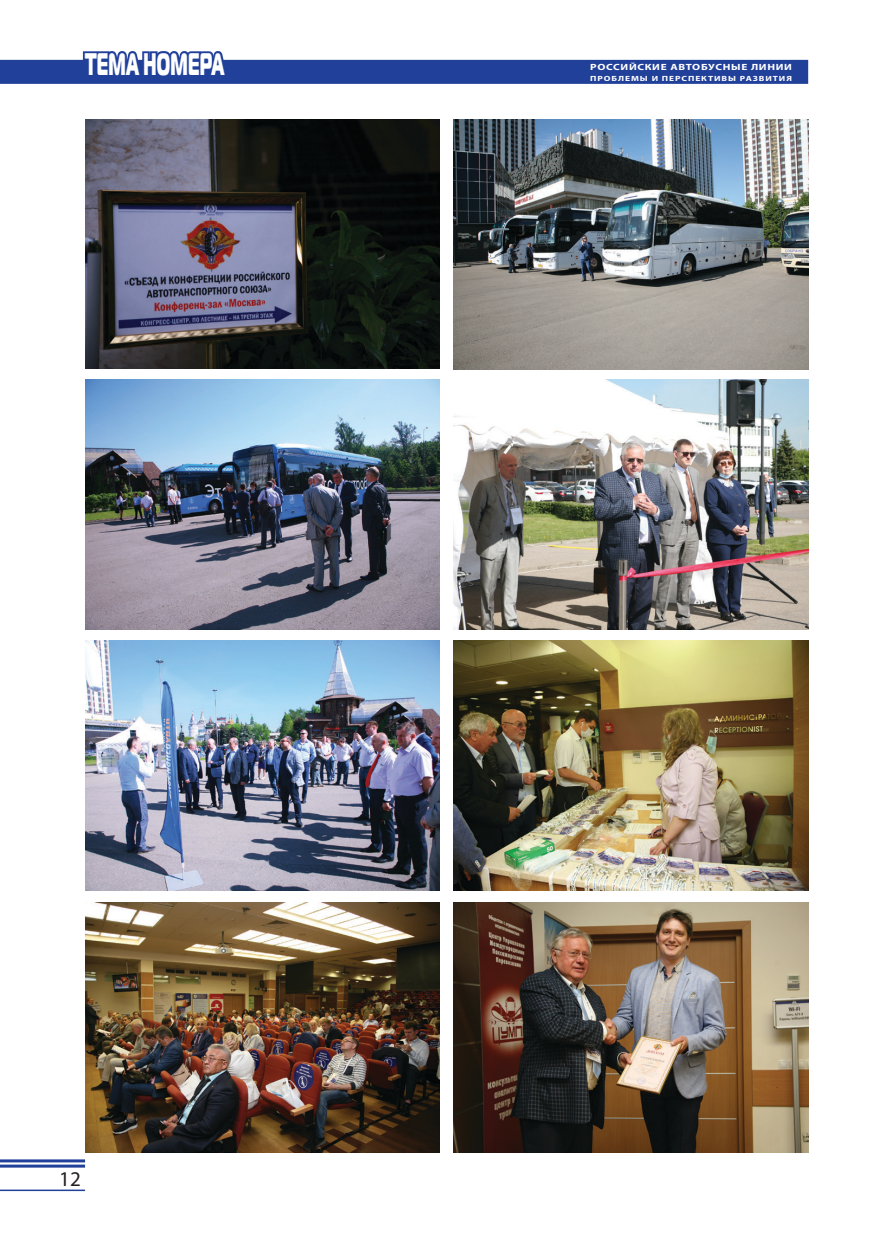
<style>
.page{position:relative;width:872px;height:1234px;background:#fff}
.page>*{position:absolute;margin:0;border:0;box-sizing:border-box;transform-origin:0 0}
.t1{font:30.9px "Magistral Black C";letter-spacing:.02em;color:#fff;scale:.52 1}
.t2{font:21px "Myriad Pro";color:#231f20}
.t3{font:700 9px "Myriad Pro";letter-spacing:.06em;color:#fff;scale:1.25 1}
.t4{font:700 7.5px "Myriad Pro";letter-spacing:.1em;color:#fff;scale:1.25 1}
</style>
<div class="page">
<div style="left:0;top:60px;width:808px;height:24px;background:#21409a"></div>
<svg style="left:81px;top:51px;width:149px;height:33px"></svg>
<hr style="left:0;top:1164px;width:85px;height:3px;background:#21409a">
<hr style="left:0;top:1159px;width:85px;height:3px;background:#21409a">
<hr style="left:0;top:1189px;width:85px;height:1px;background:#21409a">
<img style="left:85px;top:379px;width:354px;height:250px">
<img style="left:454px;top:379px;width:354px;height:250px">
<img style="left:85px;top:640px;width:354px;height:249px">
<img style="left:454px;top:640px;width:354px;height:249px">
<img style="left:85px;top:902px;width:354px;height:250px">
<img style="left:85px;top:119px;width:354px;height:249px">
<img style="left:453px;top:902px;width:355px;height:250px">
<img style="left:453px;top:119px;width:355px;height:250px">
<h1 class="t1" style="left:85px;top:44px;width:269px">Тема номера</h1>
<p class="t3" style="left:590px;top:61px;width:163px">РОССИЙСКИЕ АВТОБУСНЫЕ ЛИНИИ</p>
<p class="t4" style="left:590px;top:73px;width:163px">ПРОБЛЕМЫ И ПЕРСПЕКТИВЫ РАЗВИТИЯ</p>
<h2 class="t2" style="left:59px;top:1165px;width:23px">12</h2>
</div>
